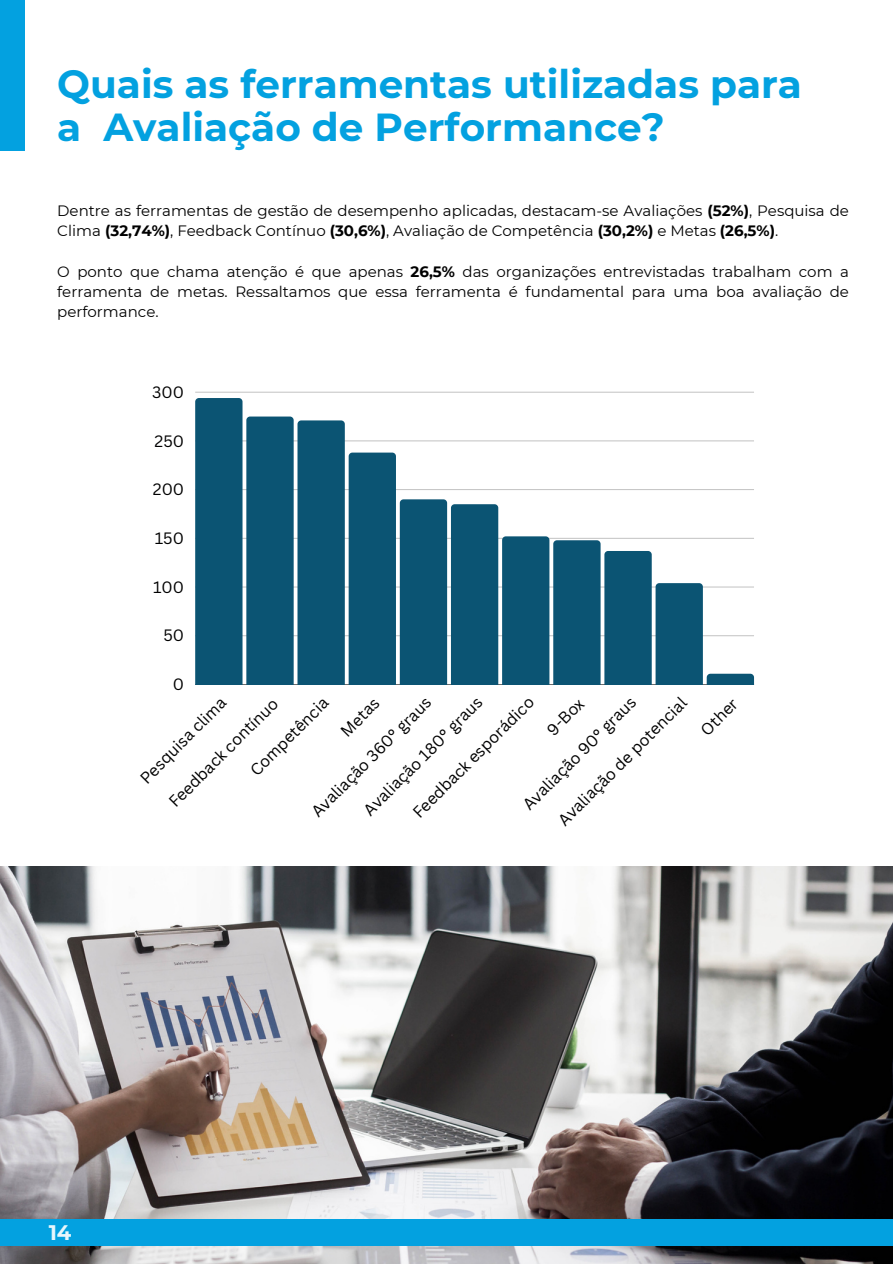
<style>
.page{position:relative;width:893px;height:1264px;background:#fff}
.page>*{position:absolute;margin:0;border:0;box-sizing:border-box;transform-origin:0 0}
.t1{font:700 39px/42.8px "Montserrat";color:#03a1e0}
.t2{font:700 21px "Montserrat";color:#fff}
.t3{font:16.05px "Canva Sans";color:#000001}
.t4{font:15px/20.2px "Montserrat";color:#000}
.s1{font-weight:700}
</style>
<div class="page">
<hr style="left:195px;top:392px;width:559px;height:1px;background:#000001">
<hr style="left:195px;top:684px;width:559px;height:1px;background:#000001">
<svg style="left:195px;top:398px;width:559px;height:286px"></svg>
<div style="left:0;top:0;width:25px;height:151px;background:#03a1e0"></div>
<img style="left:0;top:866px;width:892px;height:397px">
<div style="left:0;top:1218px;width:892px;height:27px;background:#03a1e0"></div>
<h1 class="t1" style="left:57px;top:63px;width:746px">Quais as ferramentas utilizadas para a Avaliação de Performance?</h1>
<p class="t4" style="left:57px;top:200px;width:793px">Dentre as ferramentas de gestão de desempenho aplicadas, destacam-se Avaliações <span class="s1">(52%)</span>, Pesquisa de<br>Clima <span class="s1">(32,74%)</span>, Feedback Contínuo <span class="s1">(30,6%)</span>, Avaliação de Competência <span class="s1">(30,2%)</span> e Metas <span class="s1">(26,5%)</span>.</p>
<p class="t4" style="left:57px;top:261px;width:793px;text-align:justify">O ponto que chama atenção é que apenas <span class="s1">26,5%</span> das organizações entrevistadas trabalham com a ferramenta de metas. Ressaltamos que essa ferramenta é fundamental para uma boa avaliação de performance.</p>
<p class="t3" style="left:152px;top:381px;width:33px">300</p>
<p class="t3" style="left:155px;top:429px;width:31px">250</p>
<p class="t3" style="left:153px;top:478px;width:33px">200</p>
<p class="t3" style="left:155px;top:527px;width:31px">150</p>
<p class="t3" style="left:153px;top:575px;width:32px">100</p>
<p class="t3" style="left:163px;top:624px;width:22px">50</p>
<p class="t3" style="left:173px;top:673px;width:13px">0</p>
<p class="t3" style="left:553px;top:814px;width:175px;rotate:-45deg">Avaliação de potencial</p>
<p class="t3" style="left:695px;top:724px;width:46px;rotate:-45deg">Other</p>
<p class="t3" style="left:407px;top:806px;width:165px;rotate:-45deg">Feedback esporádico</p>
<p class="t3" style="left:541px;top:724px;width:47px;rotate:-45deg">9-Box</p>
<p class="t3" style="left:517px;top:799px;width:154px;rotate:-45deg">Avaliação 90° graus</p>
<p class="t3" style="left:358px;top:804px;width:162px;rotate:-45deg">Avaliação 180° graus</p>
<p class="t3" style="left:135px;top:772px;width:115px;rotate:-45deg">Pesquisa clima</p>
<p class="t3" style="left:306px;top:805px;width:163px;rotate:-45deg">Avaliação 360° graus</p>
<p class="t3" style="left:245px;top:764px;width:104px;rotate:-45deg">Competência</p>
<p class="t3" style="left:335px;top:725px;width:49px;rotate:-45deg">Metas</p>
<p class="t3" style="left:163px;top:796px;width:148px;rotate:-45deg">Feedback contínuo</p>
<h2 class="t2" style="left:49px;top:1219px;width:24px">14</h2>
</div>
